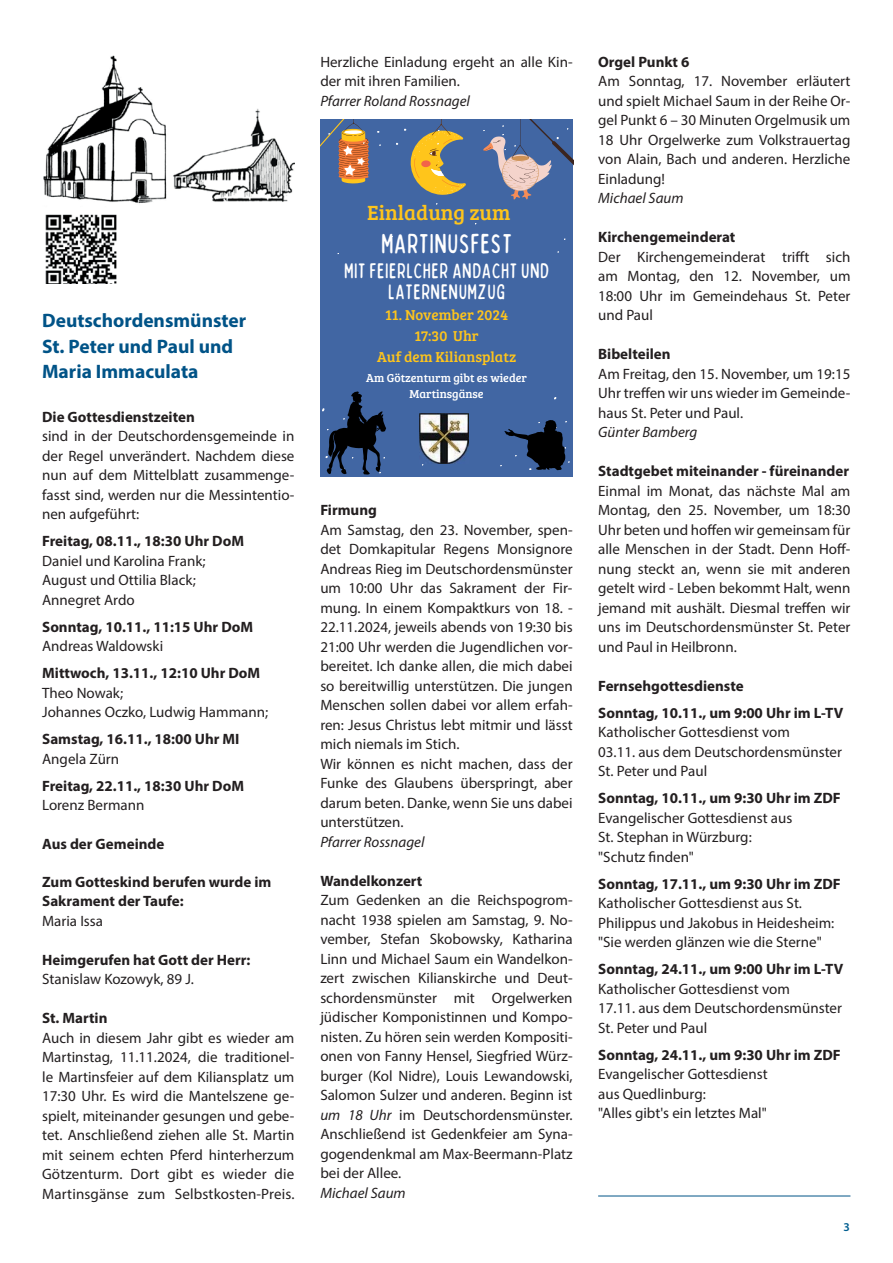
<style>
.page{position:relative;width:893px;height:1263px;background:#fff}
.page>*{position:absolute;margin:0;border:0;box-sizing:border-box;transform-origin:0 0}
.t1{font:condensed 27.6px "Bobby Jones Soft";letter-spacing:.02em;color:#fff}
.t2{font:condensed 21.15px/20.4px "Bobby Jones Soft";letter-spacing:.02em;color:#fff;text-align:center}
.t3{font:21.15px "Bree Serif";color:#ffc51b}
.t4{font:700 19.5px/25.5px "Myriad Pro";color:#005387}
.t5{font:15px/19.5px "Myriad Pro";color:#231f20}
.t6{font:700 15px/19.5px "Myriad Pro";color:#231f20}
.t7{font:14.85px/20.7px "Bree Serif";color:#ffc51b;text-align:center}
.t8{font:600 12px "Myriad Pro";color:#005e90}
.t9{font:11.85px/16.5px "Bree Serif";color:#fff;text-align:center}
.s1{font-weight:700}
.s2{font-weight:400}
.s3{font-style:italic}
</style>
<div class="page">
<hr style="left:598px;top:1196px;width:252px;height:1px;background:#005387">
<img style="left:43px;top:55px;width:252px;height:229px">
<div style="left:320px;top:119px;width:253px;height:357px;background:#4166a3"></div>
<svg style="left:404px;top:119px;width:62px;height:76px"></svg>
<svg style="left:320px;top:119px;width:49px;height:64px"></svg>
<svg style="left:483px;top:119px;width:90px;height:81px"></svg>
<svg style="left:500px;top:420px;width:70px;height:50px"></svg>
<svg style="left:322px;top:391px;width:64px;height:83px"></svg>
<img style="left:420px;top:413px;width:49px;height:51px">
<p class="t4" style="left:42px;top:310px;width:206px">Deutschordensmünster<br>St. Peter und Paul und<br>Maria Immaculata</p>
<p class="t5" style="left:42px;top:408px;width:254px"><span class="s1">Die Gottesdienstzeiten<br></span>sind in der Deutschordensgemeinde in der Regel unverändert. Nachdem diese nun auf dem Mittelblatt zusammenge&shy;fasst sind, werden nur die Messintentio&shy;nen aufgeführt:</p>
<p class="t5" style="left:42px;top:533px;width:203px"><span class="s1">Freitag, 08.11., 18:30 Uhr DoM<br></span>Daniel und Karolina Frank;<br>August und Ottilia Black;<br>Annegret Ardo</p>
<p class="t6" style="left:42px;top:618px;width:213px">Sonntag, 10.11., 11:15 Uhr DoM<br><span class="s2">Andreas Waldowski</span></p>
<p class="t5" style="left:42px;top:665px;width:228px"><span class="s1">Mittwoch, 13.11., 12:10 Uhr DoM<br></span>Theo Nowak;<br>Johannes Oczko, Ludwig Hammann;</p>
<p class="t6" style="left:42px;top:731px;width:199px">Samstag, 16.11., 18:00 Uhr MI<br><span class="s2">Angela Zürn</span></p>
<p class="t6" style="left:42px;top:777px;width:203px">Freitag, 22.11., 18:30 Uhr DoM<br><span class="s2">Lorenz Bermann</span></p>
<p class="t6" style="left:42px;top:836px;width:124px">Aus der Gemeinde</p>
<p class="t6" style="left:42px;top:873px;width:231px">Zum Gotteskind berufen wurde im<br>Sakrament der Taufe:<br><span class="s2">Maria Issa</span></p>
<p class="t6" style="left:42px;top:951px;width:210px">Heimgerufen hat Gott der Herr:<br><span class="s2">Stanislaw Kozowyk, 89 J.</span></p>
<p class="t5" style="left:42px;top:1010px;width:254px"><span class="s1">St. Martin<br></span>Auch in diesem Jahr gibt es wieder am Martinstag, 11.11.2024, die traditionel&shy;le Martinsfeier auf dem Kiliansplatz um 17:30 Uhr. Es wird die Mantelszene ge&shy;spielt, miteinander gesungen und gebe&shy;tet. Anschließend ziehen alle St. Martin mit seinem echten Pferd hinterherzum Götzenturm. Dort gibt es wieder die Martinsgänse zum Selbstkosten-Preis.</p>
<p class="t5" style="left:320px;top:53px;width:254px">Herzliche Einladung ergeht an alle Kin&shy;der mit ihren Familien.<br><span class="s3">Pfarrer Roland Rossnagel</span></p>
<p class="t3" style="left:367px;top:197px;width:145px">Einladung zum</p>
<p class="t2" style="left:344px;top:260px;width:207px">MIT FEIERLCHER ANDACHT UND<br>LATERNENUMZUG</p>
<p class="t7" style="left:377px;top:304px;width:141px">11. November 2024<br>17:30 Uhr<br>Auf dem Kiliansplatz</p>
<p class="t9" style="left:366px;top:369px;width:162px">Am Götzenturm gibt es wieder<br>Martinsgänse</p>
<p class="t1" style="left:381px;top:226px;width:133px">MARTINUSFEST</p>
<p class="t5" style="left:320px;top:502px;width:254px"><span class="s1">Firmung<br></span>Am Samstag, den 23. November, spen&shy;det Domkapitular Regens Monsignore Andreas Rieg im Deutschordensmünster um 10:00 Uhr das Sakrament der Fir&shy;mung. In einem Kompaktkurs von 18. - 22.11.2024, jeweils abends von 19:30 bis 21:00 Uhr werden die Jugendlichen vor&shy;bereitet. Ich danke allen, die mich dabei so bereitwillig unterstützen. Die jungen Menschen sollen dabei vor allem erfah&shy;ren: Jesus Christus lebt mitmir und lässt mich niemals im Stich.<br>Wir können es nicht machen, dass der Funke des Glaubens überspringt, aber darum beten. Danke, wenn Sie uns dabei unterstützen.<br><span class="s3">Pfarrer Rossnagel</span></p>
<p class="t5" style="left:320px;top:872px;width:254px"><span class="s1">Wandelkonzert<br></span>Zum Gedenken an die Reichspogrom&shy;nacht 1938 spielen am Samstag, 9. No&shy;vember, Stefan Skobowsky, Katharina Linn und Michael Saum ein Wandelkon&shy;zert zwischen Kilianskirche und Deut&shy;schordensmünster mit Orgelwerken jüdischer Komponistinnen und Kompo&shy;nisten. Zu hören sein werden Kompositi&shy;onen von Fanny Hensel, Siegfried Würz&shy;burger (Kol Nidre), Louis Lewandowski, Salomon Sulzer und anderen. Beginn ist <span class="s3">um 18 Uhr</span> im Deutschordensmünster.<br>Anschließend ist Gedenkfeier am Syna&shy;gogendenkmal am Max-Beermann-Platz bei der Allee.<br><span class="s3">Michael Saum</span></p>
<p class="t5" style="left:598px;top:53px;width:254px"><span class="s1">Orgel Punkt 6<br></span>Am Sonntag, 17. November erläutert und spielt Michael Saum in der Reihe Or&shy;gel Punkt 6 – 30 Minuten Orgelmusik um<br>18 Uhr Orgelwerke zum Volkstrauertag von Alain, Bach und anderen. Herzliche<br>Einladung!<br><span class="s3">Michael Saum</span></p>
<p class="t5" style="left:598px;top:229px;width:254px"><span class="s1">Kirchengemeinderat<br></span>Der Kirchengemeinderat trifft sich am Montag, den 12. November, um<br>18:00 Uhr im Gemeindehaus St. Peter und Paul</p>
<p class="t5" style="left:598px;top:346px;width:254px"><span class="s1">Bibelteilen<br></span>Am Freitag, den 15. November, um 19:15<br>Uhr treffen wir uns wieder im Gemeinde&shy;haus St. Peter und Paul.<br><span class="s3">Günter Bamberg</span></p>
<p class="t5" style="left:598px;top:463px;width:254px;text-align:justify"><span class="s1">Stadtgebet miteinander - füreinander </span>Einmal im Monat, das nächste Mal am Montag, den 25. November, um 18:30<br>Uhr beten und hoffen wir gemeinsam für alle Menschen in der Stadt. Denn Hoff&shy;nung steckt an, wenn sie mit anderen getelt wird - Leben bekommt Halt, wenn jemand mit aushält. Diesmal treffen wir uns im Deutschordensmünster St. Peter und Paul in Heilbronn.</p>
<p class="t6" style="left:598px;top:674px;width:247px;line-height:27px">Fernsehgottesdienste<br>Sonntag, 10.11., um 9:00 Uhr im L-TV</p>
<p class="t5" style="left:598px;top:724px;width:245px">Katholischer Gottesdienst vom<br>03.11. aus dem Deutschordensmünster<br>St. Peter und Paul</p>
<p class="t5" style="left:598px;top:790px;width:244px"><span class="s1">Sonntag, 10.11., um 9:30 Uhr im ZDF<br></span>Evangelischer Gottesdienst aus<br>St. Stephan in Würzburg:<br>"Schutz finden"</p>
<p class="t5" style="left:598px;top:875px;width:244px"><span class="s1">Sonntag, 17.11., um 9:30 Uhr im ZDF </span>Katholischer Gottesdienst aus St.<br>Philippus und Jakobus in Heidesheim: "Sie werden glänzen wie die Sterne"</p>
<p class="t5" style="left:598px;top:961px;width:247px"><span class="s1">Sonntag, 24.11., um 9:00 Uhr im L-TV<br></span>Katholischer Gottesdienst vom<br>17.11. aus dem Deutschordensmünster<br>St. Peter und Paul</p>
<p class="t5" style="left:598px;top:1046px;width:244px"><span class="s1">Sonntag, 24.11., um 9:30 Uhr im ZDF<br></span>Evangelischer Gottesdienst<br>aus Quedlinburg:<br>"Alles gibt's ein letztes Mal"</p>
<p class="t8" style="left:843px;top:1219px;width:8px">3</p>
</div>
